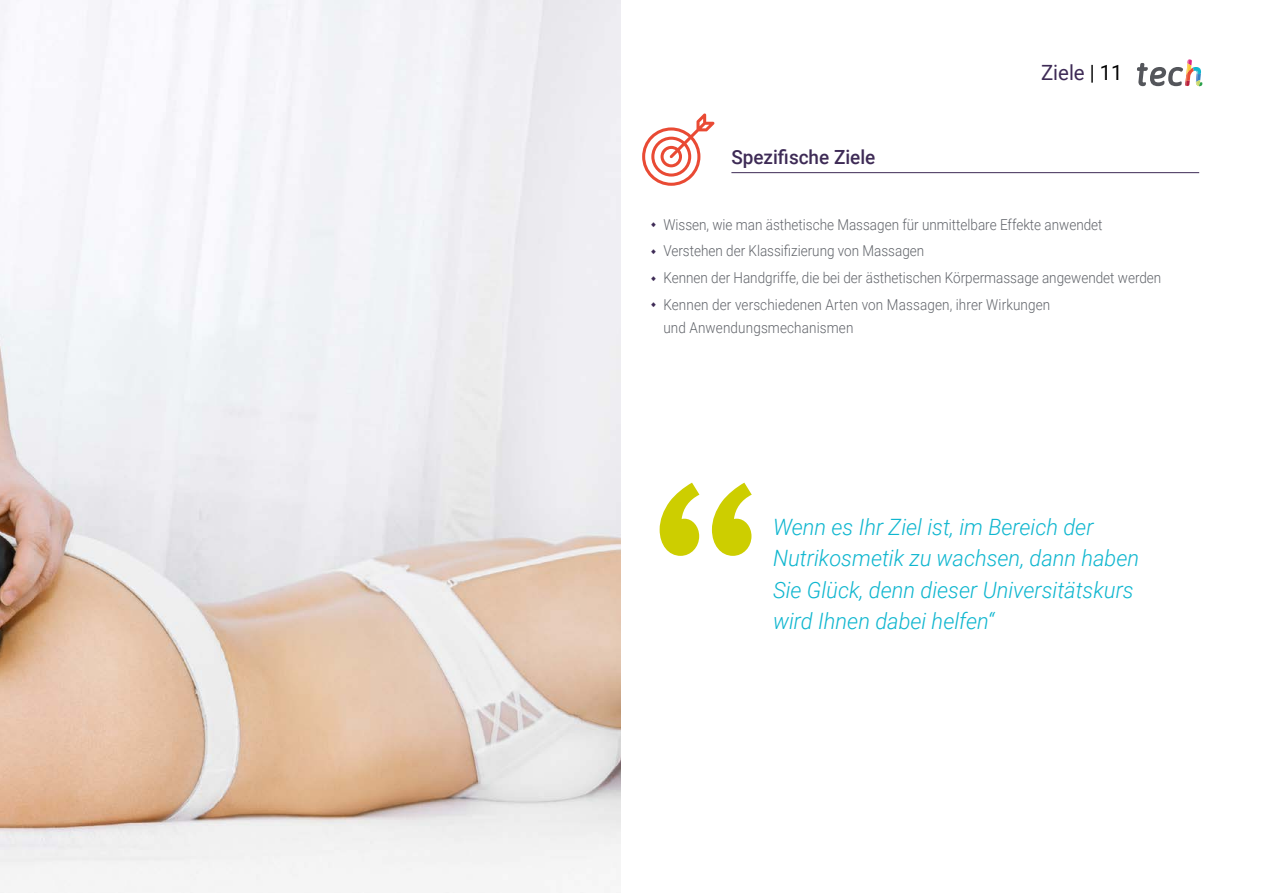
<style>
.page{position:relative;width:1263px;height:893px;background:#fff}
.page>*{position:absolute;margin:0;border:0;box-sizing:border-box;transform-origin:0 0}
.t1{font:italic 300 22.5px/31.5px "Roboto";color:#0fb6cf}
.t2{font:21px "Roboto";color:#3e2b56}
.t3{font:500 19.5px "Roboto";color:#3e2b56}
.t4{font:300 15px/26.7px "Roboto";color:#61646a;scale:.9 1}
.s1{color:#000}
</style>
<div class="page">
<img style="left:0;top:0;width:621px;height:893px">
<svg style="left:1137px;top:60px;width:65px;height:27px"></svg>
<svg style="left:660px;top:483px;width:92px;height:73px"></svg>
<hr style="left:731px;top:172px;width:468px;height:1px;background:#3e2b56">
<svg style="left:642px;top:113px;width:72px;height:73px"></svg>
<h3 class="t3" style="left:731px;top:144px;width:145px">Spezifische Ziele</h3>
<h2 class="t2" style="left:1041px;top:57px;width:83px">Ziele <span class="s1">| 11</span></h2>
<p class="t4" style="left:663px;top:210px;width:555px">Wissen, wie man ästhetische Massagen für unmittelbare Effekte anwendet Verstehen der Klassifizierung von Massagen<br>Kennen der Handgriffe, die bei der ästhetischen Körpermassage angewendet werden Kennen der verschiedenen Arten von Massagen, ihrer Wirkungen</p>
<p class="t4" style="left:663px;top:313px;width:213px">und Anwendungsmechanismen</p>
<h1 class="t1" style="left:773px;top:510px;width:368px">Wenn es Ihr Ziel ist, im Bereich der Nutrikosmetik zu wachsen, dann haben Sie Glück, denn dieser Universitätskurs wird Ihnen dabei helfen“</h1>
</div>
